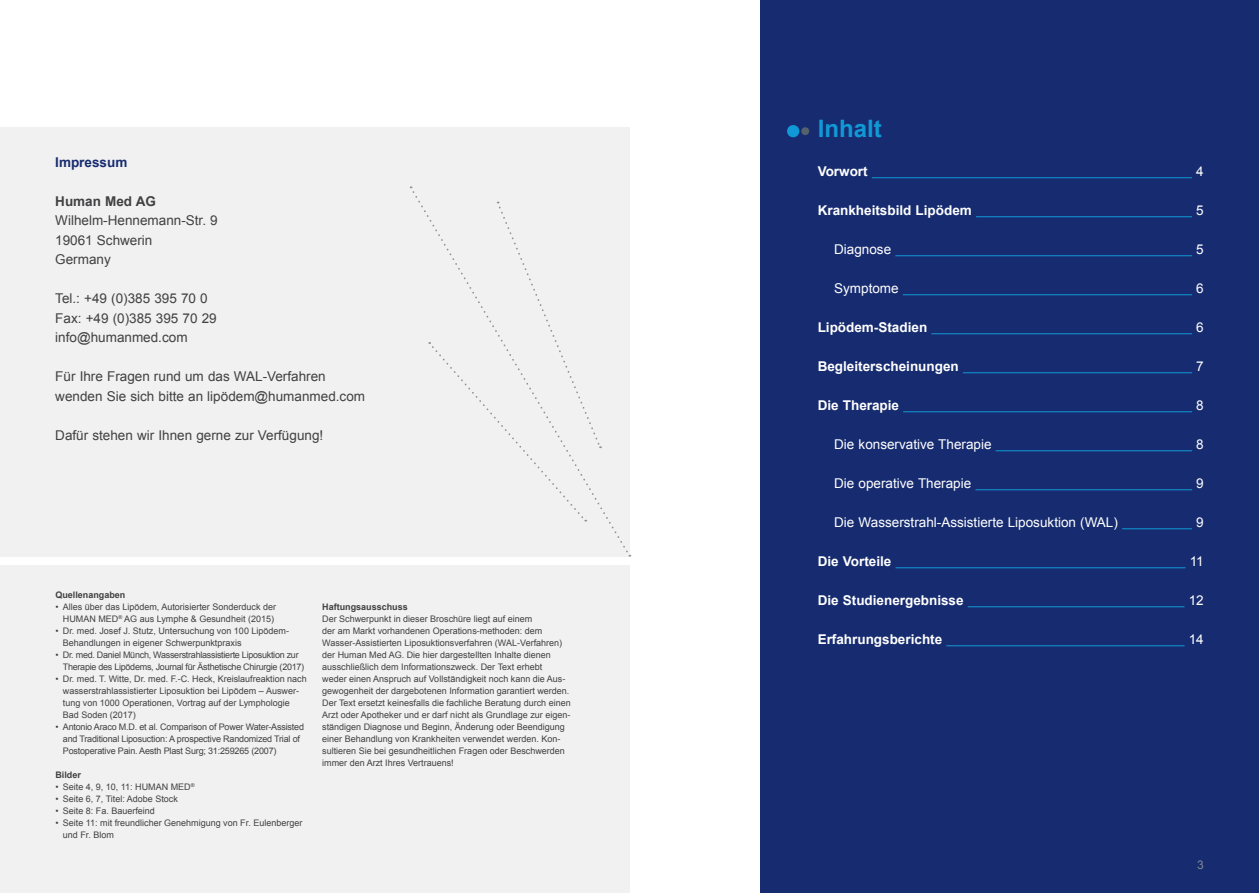
<style>
.page{position:relative;width:1259px;height:893px;background:#fff}
.page>*{position:absolute;margin:0;border:0;box-sizing:border-box;transform-origin:0 0}
.t1{font:700 24px "Arial";color:#1099d6}
.t2{font:13.5px/19.5px "Arial";color:#414042}
.t3{font:700 13.5px "Arial";color:#fff}
.t4{font:13.5px "Arial";color:#fff}
.t5{font:700 13.5px "Arial";color:#414042}
.t6{font:700 13.5px "Arial";color:#172c70}
.t7{font:12px "Arial";color:#7f8990}
.t8{font:9px/12px "Arial";color:#414042}
.t9{font:9px/12px "Arial";letter-spacing:-.02em;color:#414042}
.t10{font:9px/12px "Arial";letter-spacing:-.03em;color:#414042}
.t11{font:700 9px "Arial";color:#414042}
</style>
<div class="page">
<div style="left:760px;top:0;width:499px;height:893px;background:#172c70"></div>
<div style="left:0;top:566px;width:629px;height:327px;background:#f1f1f1"></div>
<svg style="left:787px;top:125px;width:22px;height:13px"></svg>
<hr style="left:872px;top:177px;width:320px;height:1px;background:#1099d6">
<hr style="left:976px;top:216px;width:216px;height:1px;background:#1099d6">
<hr style="left:895px;top:255px;width:297px;height:1px;background:#1099d6">
<hr style="left:903px;top:294px;width:289px;height:1px;background:#1099d6">
<hr style="left:931px;top:333px;width:261px;height:1px;background:#1099d6">
<hr style="left:963px;top:372px;width:229px;height:1px;background:#1099d6">
<hr style="left:903px;top:411px;width:289px;height:1px;background:#1099d6">
<hr style="left:995px;top:450px;width:197px;height:1px;background:#1099d6">
<hr style="left:975px;top:489px;width:217px;height:1px;background:#1099d6">
<hr style="left:1122px;top:528px;width:70px;height:1px;background:#1099d6">
<hr style="left:895px;top:567px;width:290px;height:1px;background:#1099d6">
<hr style="left:967px;top:606px;width:217px;height:1px;background:#1099d6">
<hr style="left:946px;top:645px;width:238px;height:1px;background:#1099d6">
<div style="left:0;top:128px;width:629px;height:429px;background:#f1f1f1"></div>
<svg style="left:412px;top:190px;width:218px;height:366px"></svg>
<svg style="left:429px;top:202px;width:172px;height:320px"></svg>
<h2 class="t6" style="left:55px;top:153px;width:74px">Impressum</h2>
<h2 class="t5" style="left:55px;top:192px;width:102px">Human Med AG</h2>
<h2 class="t2" style="left:55px;top:211px;width:164px">Wilhelm-Hennemann-Str. 9<br>19061 Schwerin<br>Germany</h2>
<h2 class="t2" style="left:55px;top:289px;width:163px">Tel.: +49 (0)385 395 70 0<br>Fax: +49 (0)385 395 70 29 info@humanmed.com</h2>
<h2 class="t2" style="left:55px;top:367px;width:311px">Für Ihre Fragen rund um das WAL-Verfahren wenden Sie sich bitte an lipödem@humanmed.com</h2>
<h2 class="t2" style="left:55px;top:425px;width:269px">Dafür stehen wir Ihnen gerne zur Verfügung!</h2>
<p class="t11" style="left:55px;top:589px;width:72px">Quellenangaben</p>
<p class="t8" style="left:55px;top:601px;width:222px;text-align:right">• Alles über das Lipödem, Autorisierter Sonderduck der<br>HUMAN MED<sup>®</sup> AG aus Lymphe &amp; Gesundheit (2015)</p>
<p class="t8" style="left:63px;top:625px;width:228px;text-indent:-7px">• Dr. med. Josef J. Stutz, Untersuchung von 100 Lipödem-<br>Behandlungen in eigener Schwerpunktpraxis</p>
<p class="t10" style="left:63px;top:649px;width:243px;text-indent:-7px">• Dr. med. Daniel Münch, Wasserstrahlassistierte Liposuktion zur<br>Therapie des Lipödems, Journal für Ästhetische Chirurgie (2017)</p>
<p class="t8" style="left:63px;top:673px;width:245px;text-indent:-7px">• Dr. med. T. Witte, Dr. med. F.-C. Heck, Kreislaufreaktion nach wasserstrahlassistierter Liposuktion bei Lipödem – Auswer&shy;tung von 1000 Operationen, Vortrag auf der Lymphologie Bad Soden (2017)</p>
<p class="t9" style="left:63px;top:721px;width:243px;text-indent:-7px">• Antonio Araco M.D. et al. Comparison of Power Water-Assisted and Traditional Liposuction: A prospective Randomized Trial of<br>Postoperative Pain. Aesth Plast Surg; 31:259265 (2007)</p>
<p class="t11" style="left:55px;top:769px;width:27px">Bilder</p>
<p class="t8" style="left:55px;top:781px;width:141px">• Seite 4, 9, 10, 11: HUMAN MED<sup>®</sup></p>
<p class="t8" style="left:55px;top:793px;width:124px">• Seite 6, 7, Titel: Adobe Stock</p>
<p class="t8" style="left:55px;top:805px;width:101px">• Seite 8: Fa. Bauerfeind</p>
<p class="t8" style="left:63px;top:817px;width:241px;text-indent:-7px">• Seite 11: mit freundlicher Genehmigung von Fr. Eulenberger und Fr. Blom</p>
<p class="t11" style="left:322px;top:601px;width:87px">Haftungsausschuss</p>
<p class="t8" style="left:322px;top:613px;width:250px">Der Schwerpunkt in dieser Broschüre liegt auf einem<br>der am Markt vorhandenen Operations-methoden: dem Wasser-Assistierten Liposuktionsverfahren (WAL-Verfahren) der Human Med AG. Die hier dargestellten Inhalte dienen ausschließlich dem Informationszweck. Der Text erhebt<br>weder einen Anspruch auf Vollständigkeit noch kann die Aus&shy;gewogenheit der dargebotenen Information garantiert werden.<br>Der Text ersetzt keinesfalls die fachliche Beratung durch einen Arzt oder Apotheker und er darf nicht als Grundlage zur eigen&shy;ständigen Diagnose und Beginn, Änderung oder Beendigung einer Behandlung von Krankheiten verwendet werden. Kon&shy;sultieren Sie bei gesundheitlichen Fragen oder Beschwerden immer den Arzt Ihres Vertrauens!</p>
<h1 class="t1" style="left:817px;top:113px;width:66px">Inhalt</h1>
<h2 class="t3" style="left:817px;top:163px;width:52px">Vorwort</h2>
<h2 class="t4" style="left:1196px;top:163px;width:9px">4</h2>
<h2 class="t3" style="left:817px;top:202px;width:156px">Krankheitsbild Lipödem</h2>
<h2 class="t4" style="left:1196px;top:202px;width:9px">5</h2>
<h2 class="t4" style="left:834px;top:241px;width:59px">Diagnose</h2>
<h2 class="t4" style="left:1196px;top:241px;width:9px">5</h2>
<h2 class="t4" style="left:834px;top:280px;width:66px">Symptome</h2>
<h2 class="t4" style="left:1196px;top:280px;width:9px">6</h2>
<h2 class="t3" style="left:817px;top:319px;width:111px">Lipödem-Stadien</h2>
<h2 class="t4" style="left:1196px;top:319px;width:9px">6</h2>
<h2 class="t3" style="left:817px;top:358px;width:143px">Begleiterscheinungen</h2>
<h2 class="t4" style="left:1196px;top:358px;width:9px">7</h2>
<h2 class="t3" style="left:817px;top:397px;width:83px">Die Therapie</h2>
<h2 class="t4" style="left:1196px;top:397px;width:9px">8</h2>
<h2 class="t4" style="left:834px;top:436px;width:159px">Die konservative Therapie</h2>
<h2 class="t4" style="left:1196px;top:436px;width:9px">8</h2>
<h2 class="t4" style="left:834px;top:475px;width:139px">Die operative Therapie</h2>
<h2 class="t4" style="left:1196px;top:475px;width:9px">9</h2>
<h2 class="t4" style="left:834px;top:514px;width:285px">Die Wasserstrahl-Assistierte Liposuktion (WAL)</h2>
<h2 class="t4" style="left:1196px;top:514px;width:9px">9</h2>
<h2 class="t3" style="left:817px;top:553px;width:75px">Die Vorteile</h2>
<h2 class="t4" style="left:1189px;top:553px;width:16px">11</h2>
<h2 class="t3" style="left:817px;top:592px;width:147px">Die Studienergebnisse</h2>
<h2 class="t4" style="left:1188px;top:592px;width:17px">12</h2>
<h2 class="t3" style="left:817px;top:631px;width:126px">Erfahrungsberichte</h2>
<h2 class="t4" style="left:1188px;top:631px;width:17px">14</h2>
<h3 class="t7" style="left:1197px;top:856px;width:8px">3</h3>
</div>
